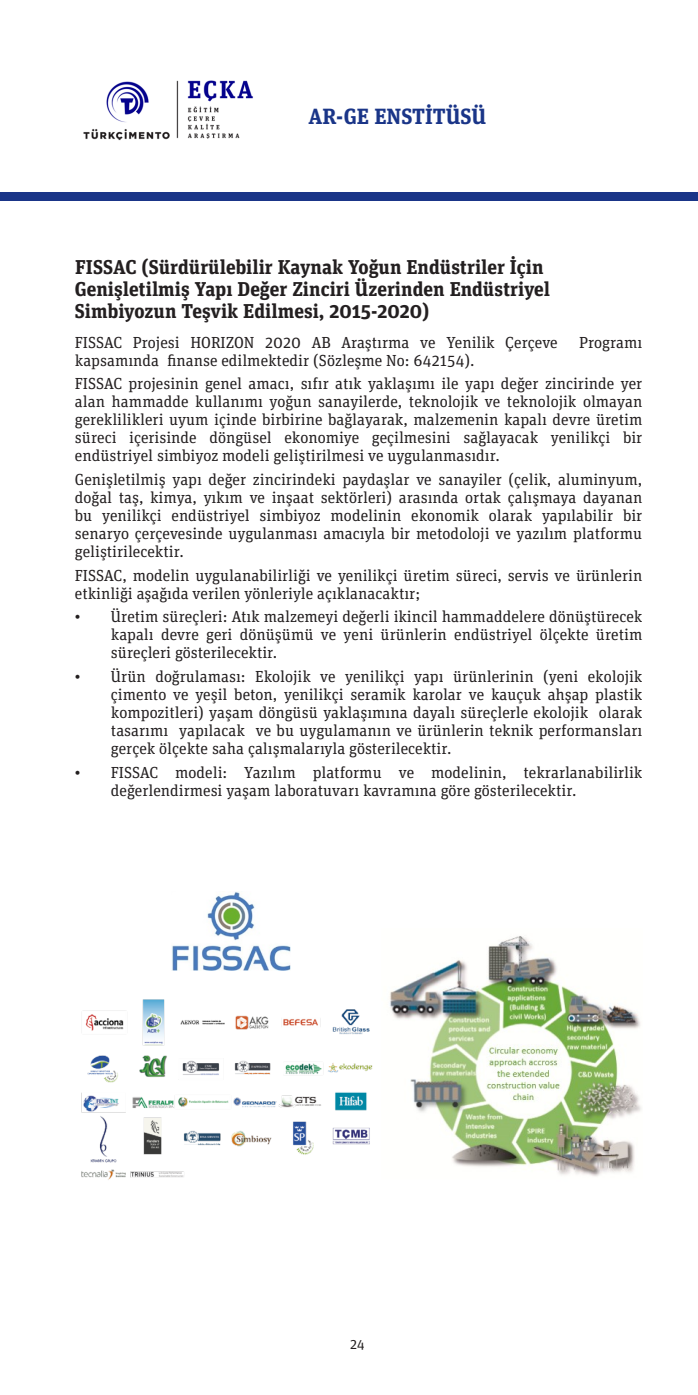
<style>
.page{position:relative;width:698px;height:1395px;background:#fff}
.page>*{position:absolute;margin:0;border:0;box-sizing:border-box;transform-origin:0 0}
.t1{font:700 22px "Unit Slab Pro";color:#1a3588}
.t2{font:700 20px/22px "Unit Slab Pro";color:#231f20}
.t3{font:16px/18px "Unit Slab Pro";color:#231f20;text-align:justify}
.t4{font:14px "Unit Slab Pro";color:#231f20}
.s1{font-family:"Times New Roman"}
</style>
<div class="page">
<div style="left:0;top:192px;width:697px;height:9px;background:#1a3588"></div>
<img style="left:401px;top:936px;width:241px;height:241px">
<img style="left:172px;top:892px;width:118px;height:78px">
<img style="left:81px;top:987px;width:320px;height:193px">
<img style="left:83px;top:80px;width:170px;height:61px">
<p class="t1" style="left:308px;top:100px;width:179px">AR-GE ENSTİTÜSÜ</p>
<p class="t2" style="left:75px;top:255px;width:476px">FISSAC (Sürdürülebilir Kaynak Yoğun Endüstriler İçin<br>Genişletilmiş Yapı Değer Zinciri Üzerinden Endüstriyel<br>Simbiyozun Teşvik Edilmesi, 2015-2020)</p>
<p class="t3" style="left:75px;top:332px;width:484px">FISSAC Projesi HORIZON 2020 AB Araştırma ve Yenilik Çerçeve</p>
<p class="t3" style="left:579px;top:332px;width:65px">Programı</p>
<p class="t3" style="left:75px;top:350px;width:401px">kapsamında finanse edilmektedir (Sözleşme No: 642154).</p>
<p class="t3" style="left:75px;top:374px;width:568px">FISSAC projesinin genel amacı, sıfır atık yaklaşımı ile yapı değer zincirinde yer alan hammadde kullanımı yoğun sanayilerde, teknolojik ve teknolojik olmayan gereklilikleri uyum içinde birbirine bağlayarak, malzemenin kapalı devre üretim süreci içerisinde döngüsel ekonomiye geçilmesini sağlayacak yenilikçi bir endüstriyel simbiyoz modeli geliştirilmesi ve uygulanmasıdır.</p>
<p class="t3" style="left:75px;top:470px;width:568px">Genişletilmiş yapı değer zincirindeki paydaşlar ve sanayiler (çelik, aluminyum, doğal taş, kimya, yıkım ve inşaat sektörleri) arasında ortak çalışmaya dayanan bu yenilikçi endüstriyel simbiyoz modelinin ekonomik olarak yapılabilir bir senaryo çerçevesinde uygulanması amacıyla bir metodoloji ve yazılım platformu geliştirilecektir.</p>
<p class="t3" style="left:75px;top:565px;width:568px">FISSAC, modelin uygulanabilirliği ve yenilikçi üretim süreci, servis ve ürünlerin etkinliği aşağıda verilen yönleriyle açıklanacaktır;</p>
<p class="t3" style="left:111px;top:607px;width:532px;text-indent:-36px"><span class="s1">•</span> Üretim süreçleri: Atık malzemeyi değerli ikincil hammaddelere dönüştürecek kapalı devre geri dönüşümü ve yeni ürünlerin endüstriyel ölçekte üretim süreçleri gösterilecektir.</p>
<p class="t3" style="left:111px;top:667px;width:532px;text-indent:-36px"><span class="s1">•</span> Ürün doğrulaması: Ekolojik ve yenilikçi yapı ürünlerinin (yeni ekolojik çimento ve yeşil beton, yenilikçi seramik karolar ve kauçuk ahşap plastik kompozitleri) yaşam döngüsü yaklaşımına dayalı süreçlerle ekolojik olarak tasarımı yapılacak ve bu uygulamanın ve ürünlerin teknik performansları gerçek ölçekte saha çalışmalarıyla gösterilecektir.</p>
<p class="t3" style="left:111px;top:762px;width:532px;text-indent:-36px"><span class="s1">•</span> FISSAC modeli: Yazılım platformu ve modelinin, tekrarlanabilirlik değerlendirmesi yaşam laboratuvarı kavramına göre gösterilecektir.</p>
<p class="t4" style="left:350px;top:1335px;width:16px">24</p>
</div>
